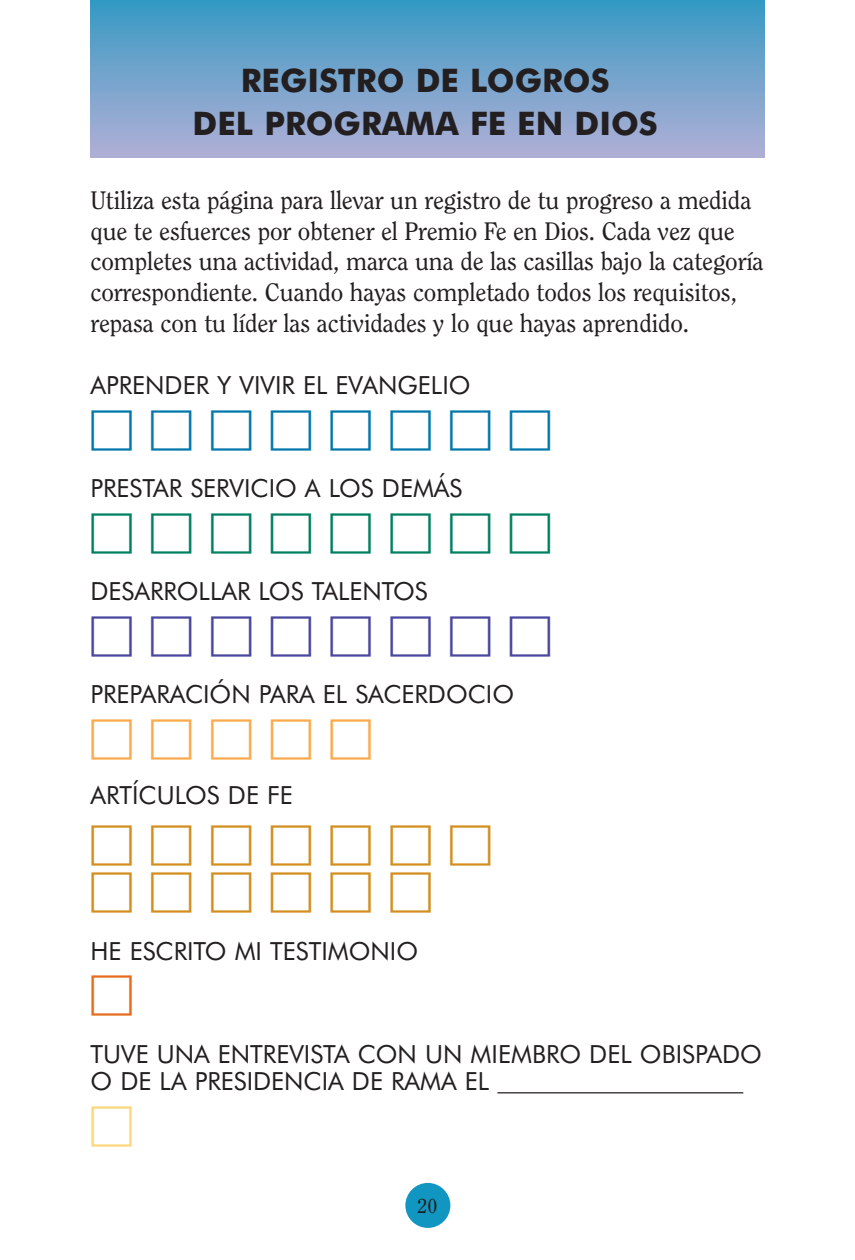
<style>
.page{position:relative;width:855px;height:1260px;background:#fff}
.page>*{position:absolute;margin:0;border:0;box-sizing:border-box;transform-origin:0 0}
.t1{font:45px/47.5px "Newspaper Pi BT";color:#d28f20}
.t2{font:45px "Newspaper Pi BT";color:#0078aa}
.t3{font:45px "Newspaper Pi BT";color:#008061}
.t4{font:45px "Newspaper Pi BT";color:#49479e}
.t5{font:45px "Newspaper Pi BT";color:#faaa4d}
.t6{font:45px "Newspaper Pi BT";color:#e66c1e}
.t7{font:45px "Newspaper Pi BT";color:#fed77d}
.t8{font:700 32.5px/42.5px "Futura BT";color:#231f20;text-align:center}
.t9{font:25px/30.5px "Clearface IT Cby BT";letter-spacing:-.005em;color:#231f20}
.t10{font:25px/27.5px "Futura BT";color:#231f20}
.t11{font:20px "Clearface IT Cby BT";color:#231f20}
</style>
<div class="page">
<div style="left:90px;top:0;width:675px;height:158px;background:linear-gradient(to bottom,#369ac3,#b2afd6)"></div>
<div style="left:405px;top:1183px;width:45px;height:45px;background:#1096c0;border-radius:50%"></div>
<hr style="left:497px;top:1092px;width:246px;height:1px;background:#231f20">
<h2 class="t8" style="left:193px;top:62px;width:467px">REGISTRO DE LOGROS<br>DEL PROGRAMA FE EN DIOS</h2>
<p class="t9" style="left:90px;top:186px;width:675px">Utiliza esta página para llevar un registro de tu progreso a medida que te esfuerces por obtener el Premio Fe en Dios. Cada vez que completes una actividad, marca una de las casillas bajo la categoría correspondiente. Cuando hayas completado todos los requisitos, repasa con tu líder las actividades y lo que hayas aprendido.</p>
<p class="t10" style="left:90px;top:374px;width:382px">APRENDER Y VIVIR EL EVANGELIO</p>
<h1 class="t2" style="left:90px;top:400px;width:462px">--------</h1>
<p class="t10" style="left:90px;top:477px;width:373px">PRESTAR SERVICIO A LOS DEMÁS</p>
<h1 class="t3" style="left:90px;top:503px;width:462px">--------</h1>
<p class="t10" style="left:90px;top:580px;width:339px">DESARROLLAR LOS TALENTOS</p>
<h1 class="t4" style="left:90px;top:606px;width:462px">--------</h1>
<p class="t10" style="left:90px;top:683px;width:425px">PREPARACIÓN PARA EL SACERDOCIO</p>
<h1 class="t5" style="left:90px;top:709px;width:283px">-----</h1>
<p class="t10" style="left:90px;top:783px;width:204px">ARTÍCULOS DE FE</p>
<h1 class="t1" style="left:90px;top:817px;width:403px">------- ------</h1>
<p class="t10" style="left:90px;top:939px;width:329px">HE ESCRITO MI TESTIMONIO</p>
<h1 class="t6" style="left:90px;top:965px;width:44px">-</h1>
<p class="t10" style="left:90px;top:1042px;width:673px">TUVE UNA ENTREVISTA CON UN MIEMBRO DEL OBISPADO<br>O DE LA PRESIDENCIA DE RAMA EL</p>
<h1 class="t7" style="left:90px;top:1096px;width:44px">-</h1>
<p class="t11" style="left:418px;top:1197px;width:21px">20</p>
</div>
